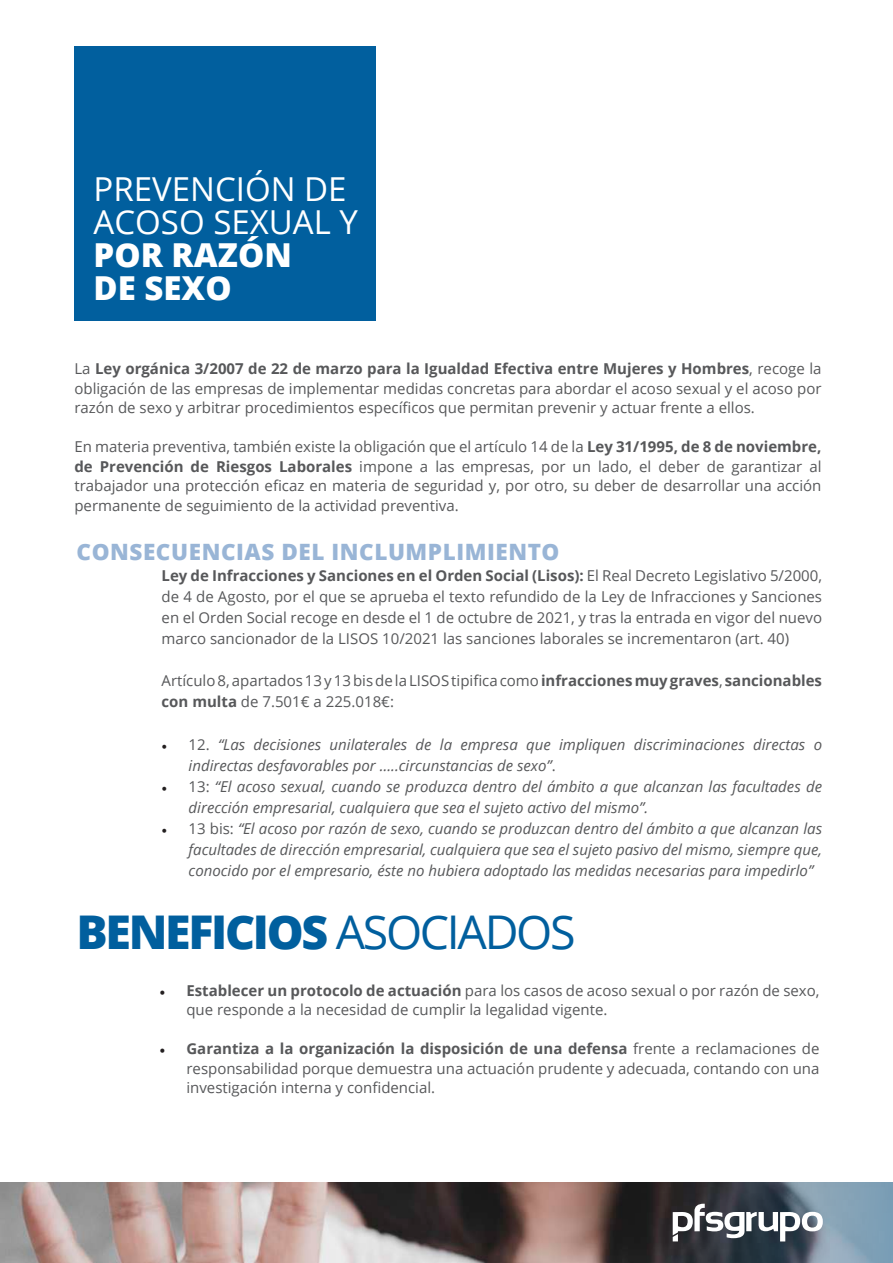
<style>
.page{position:relative;width:893px;height:1263px;background:#fff}
.page>*{position:absolute;margin:0;border:0;box-sizing:border-box;transform-origin:0 0}
.t1{font:800 46.5px "Open Sans";letter-spacing:-.05em;color:#015f9e}
.t2{font:33px/33px "Open Sans";color:#fff}
.t3{font:800 33px/33px "Open Sans";color:#fff}
.t4{font:800 22.5px "Open Sans";letter-spacing:.025em;color:#99b5d6}
.t5{font:15px/19.5px "Open Sans";color:#57585a;text-align:justify}
.t6{font:italic 15px/21px "Open Sans";color:#57585a}
.s1{font-weight:700}
.s2{font-family:"Minion Pro";font-style:normal;color:#231f20}
.s3{font-style:normal}
.s4{font-weight:400}
.s5{font-family:"Minion Pro";font-weight:700;color:#231f20}
</style>
<div class="page">
<img style="left:0;top:1182px;width:659px;height:81px">
<svg style="left:659px;top:1182px;width:234px;height:81px;background:#596977"></svg>
<div style="left:74px;top:47px;width:302px;height:274px;background:#015f9e"></div>
<svg style="left:673px;top:1204px;width:150px;height:37px"></svg>
<h2 class="t2" style="left:94px;top:172px;width:266px">PREVENCIÓN DE<br>ACOSO SEXUAL Y</h2>
<h2 class="t3" style="left:94px;top:237px;width:200px">POR RAZÓN<br>DE SEXO</h2>
<p class="t5" style="left:74px;top:358px;width:749px">La <span class="s1">Ley orgánica 3/2007 de 22 de marzo para la Igualdad Efectiva entre Mujeres y Hombres</span>, recoge la obligación de las empresas de implementar medidas concretas para abordar el acoso sexual y el acoso por razón de sexo y arbitrar procedimientos específicos que permitan prevenir y actuar frente a ellos.</p>
<p class="t5" style="left:74px;top:436px;width:749px">En materia preventiva, también existe la obligación que el artículo 14 de la <span class="s1">Ley 31/1995, de 8 de noviembre, de Prevención de Riesgos Laborales</span> impone a las empresas, por un lado, el deber de garantizar al trabajador una protección eficaz en materia de seguridad y, por otro, su deber de desarrollar una acción permanente de seguimiento de la actividad preventiva.</p>
<h3 class="t4" style="left:77px;top:535px;width:484px">CONSECUENCIAS DEL INCLUMPLIMIENTO</h3>
<p class="t5" style="left:162px;top:565px;width:662px;line-height:21px"><span class="s1">Ley de Infracciones y Sanciones en el Orden Social (Lisos):</span> El Real Decreto Legislativo 5/2000, de 4 de Agosto, por el que se aprueba el texto refundido de la Ley de Infracciones y Sanciones en el Orden Social recoge en desde el 1 de octubre de 2021, y tras la entrada en vigor del nuevo marco sancionador de la LISOS 10/2021 las sanciones laborales se incrementaron (art. 40)</p>
<p class="t5" style="left:162px;top:670px;width:662px;line-height:21px">Artículo 8, apartados 13 y 13 bis de la LISOS tipifica como <span class="s1">infracciones muy graves</span>, <span class="s1">sancionables con multa</span> de 7.501€ a 225.018€:</p>
<p class="t6" style="left:189px;top:733px;width:635px;text-indent:-27px"><span class="s2">•</span> <span class="s3">12.</span> “Las decisiones unilaterales de la empresa que impliquen discriminaciones directas o indirectas desfavorables por …..circunstancias de sexo”<span class="s3">.</span></p>
<p class="t6" style="left:189px;top:775px;width:635px;text-indent:-27px"><span class="s2">•</span> <span class="s3">13:</span> “El acoso sexual, cuando se produzca dentro del ámbito a que alcanzan las facultades de dirección empresarial, cualquiera que sea el sujeto activo del mismo”.</p>
<p class="t6" style="left:189px;top:817px;width:635px;text-align:justify;text-indent:-27px"><span class="s2">•</span> <span class="s3">13 bis:</span> “El acoso por razón de sexo, cuando se produzcan dentro del ámbito a que alcanzan las facultades de dirección empresarial, cualquiera que sea el sujeto pasivo del mismo, siempre que, conocido por el empresario, éste no hubiera adoptado las medidas necesarias para impedirlo”</p>
<h1 class="t1" style="left:77px;top:896px;width:501px">BENEFICIOS <span class="s4">ASOCIADOS</span></h1>
<p class="t5" style="left:186px;top:980px;width:635px;text-indent:-27px"><span class="s5">•</span> <span class="s1">Establecer un protocolo de actuación</span> para los casos de acoso sexual o por razón de sexo, que responde a la necesidad de cumplir la legalidad vigente.</p>
<p class="t5" style="left:186px;top:1039px;width:635px;text-indent:-27px"><span class="s5">•</span> <span class="s1">Garantiza a la organización la disposición de una defensa</span> frente a reclamaciones de responsabilidad porque demuestra una actuación prudente y adecuada, contando con una investigación interna y confidencial.</p>
</div>
